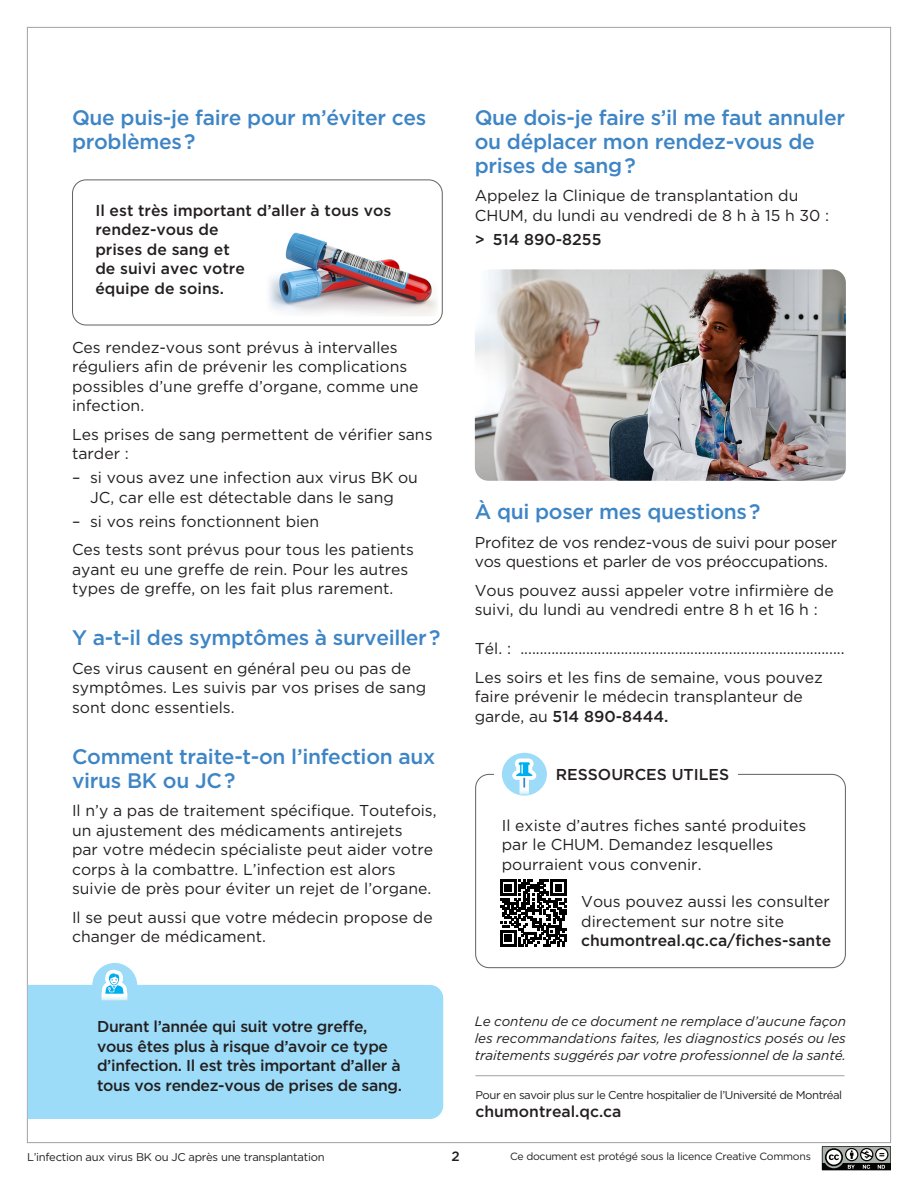
<style>
.page{position:relative;width:918px;height:1188px;background:#fff}
.page>*{position:absolute;margin:0;border:0;box-sizing:border-box;transform-origin:0 0}
.t1{font:500 21px/24px "Gotham";letter-spacing:-.015em;color:#3e85c5}
.t2{font:15.75px/19.5px "Gotham";color:#231f20}
.t3{font:500 15.75px/19.5px "Gotham";color:#231f20}
.t4{font:500 15.75px/19.5px "Gotham";letter-spacing:-.02em;color:#231f20}
.t5{font:italic 13.5px/17.4px "Gotham";letter-spacing:-.005em;color:#231f20;text-align:justify}
.t6{font:500 13.5px "Gotham";color:#231f20}
.t7{font:11.4px "Gotham";letter-spacing:-.04em;color:#231f20}
.t8{font:11.25px "Gotham";letter-spacing:-.025em;color:#231f20}
.t9{font:10.5px "Gotham";letter-spacing:-.025em;color:#231f20}
.s1{font-weight:500}
</style>
<div class="page">
<svg style="left:822px;top:1146px;width:69px;height:24px;background:#737673"></svg>
<hr style="left:475px;top:1075px;width:369px;height:1px;background:#a0a1a5">
<div style="left:475px;top:774px;width:371px;height:194px;border:1px solid #616164;border-radius:14px"></div>
<div style="left:494px;top:767px;width:72px;height:11px;background:#fff"></div>
<svg style="left:502px;top:753px;width:45px;height:43px"></svg>
<div style="left:556px;top:766px;width:182px;height:17px;background:#fff"></div>
<svg style="left:500px;top:880px;width:67px;height:66px"></svg>
<div style="left:28px;top:985px;width:415px;height:134px;background:#9cdcf8"></div>
<div style="left:92px;top:963px;width:45px;height:45px;background:#9cdcf8;border-radius:22px"></div>
<svg style="left:102px;top:970px;width:25px;height:30px"></svg>
<div style="left:72px;top:179px;width:371px;height:146px;border:1px solid #616164;border-radius:14px"></div>
<img style="left:269px;top:232px;width:168px;height:84px">
<img style="left:475px;top:269px;width:371px;height:212px">
<h1 class="t1" style="left:72px;top:105px;width:356px">Que puis-je faire pour m’éviter ces problèmes ?</h1>
<p class="t3" style="left:95px;top:200px;width:297px">Il est très important d’aller à tous vos rendez-vous de<br>prises de sang et<br>de suivi avec votre<br>équipe de soins.</p>
<p class="t2" style="left:72px;top:337px;width:348px">Ces rendez-vous sont prévus à intervalles réguliers afin de prévenir les complications possibles d’une greffe d’organe, comme une infection.</p>
<p class="t2" style="left:72px;top:424px;width:362px">Les prises de sang permettent de vérifier sans tarder :</p>
<p class="t2" style="left:72px;top:468px;width:347px;text-align:center">– si vous avez une infection aux virus BK ou<br>JC, car elle est détectable dans le sang</p>
<p class="t2" style="left:72px;top:507px;width:344px;line-height:28.5px">– si vos reins fonctionnent bien<br>Ces tests sont prévus pour tous les patients</p>
<p class="t2" style="left:72px;top:559px;width:338px">ayant eu une greffe de rein. Pour les autres types de greffe, on les fait plus rarement.</p>
<h1 class="t1" style="left:72px;top:626px;width:370px">Y a-t-il des symptômes à surveiller ?</h1>
<p class="t2" style="left:72px;top:658px;width:356px">Ces virus causent en général peu ou pas de symptômes. Les suivis par vos prises de sang sont donc essentiels.</p>
<h1 class="t1" style="left:72px;top:744px;width:365px">Comment traite-t-on l’infection aux virus BK ou JC ?</h1>
<p class="t2" style="left:72px;top:801px;width:366px">Il n’y a pas de traitement spécifique. Toutefois, un ajustement des médicaments antirejets<br>par votre médecin spécialiste peut aider votre corps à la combattre. L’infection est alors suivie de près pour éviter un rejet de l’organe.</p>
<p class="t2" style="left:72px;top:907px;width:362px">Il se peut aussi que votre médecin propose de changer de médicament.</p>
<p class="t4" style="left:97px;top:1017px;width:306px">Durant l’année qui suit votre greffe, vous êtes plus à risque d’avoir ce type d’infection. Il est très important d’aller à tous vos rendez-vous de prises de sang.</p>
<h1 class="t1" style="left:475px;top:105px;width:372px">Que dois-je faire s’il me faut annuler ou déplacer mon rendez-vous de prises de sang ?</h1>
<p class="t2" style="left:475px;top:186px;width:356px">Appelez la Clinique de transplantation du<br>CHUM, du lundi au vendredi de 8 h à 15 h 30 :</p>
<p class="t3" style="left:475px;top:229px;width:128px">&gt; 514 890-8255</p>
<h1 class="t1" style="left:475px;top:500px;width:287px">À qui poser mes questions ?</h1>
<p class="t2" style="left:475px;top:532px;width:364px">Profitez de vos rendez-vous de suivi pour poser vos questions et parler de vos préoccupations.</p>
<p class="t2" style="left:475px;top:580px;width:360px">Vous pouvez aussi appeler votre infirmière de suivi, du lundi au vendredi entre 8 h et 16 h :</p>
<p class="t2" style="left:475px;top:634px;width:371px;line-height:28.5px">Tél. : ....................................................................................<br>Les soirs et les fins de semaine, vous pouvez</p>
<p class="t2" style="left:475px;top:687px;width:330px">faire prévenir le médecin transplanteur de garde, au <span class="s1">514 890-8444.</span></p>
<p class="t3" style="left:556px;top:764px;width:175px">RESSOURCES UTILES</p>
<p class="t2" style="left:502px;top:815px;width:306px">Il existe d’autres fiches santé produites par le CHUM. Demandez lesquelles pourraient vous convenir.</p>
<p class="t2" style="left:581px;top:892px;width:250px">Vous pouvez aussi les consulter directement sur notre site</p>
<p class="t3" style="left:581px;top:931px;width:252px">chumontreal.qc.ca/fiches-sante</p>
<p class="t5" style="left:475px;top:1012px;width:373px">Le contenu de ce document ne remplace d’aucune façon les recommandations faites, les diagnostics posés ou les traitements suggérés par votre professionnel de la santé.</p>
<p class="t7" style="left:475px;top:1087px;width:368px">Pour en savoir plus sur le Centre hospitalier de l’Université de Montréal</p>
<p class="t3" style="left:475px;top:1101px;width:148px">chumontreal.qc.ca</p>
<p class="t8" style="left:27px;top:1150px;width:299px">L’infection aux virus BK ou JC après une transplantation</p>
<p class="t6" style="left:451px;top:1147px;width:10px">2</p>
<p class="t9" style="left:510px;top:1150px;width:302px">Ce document est protégé sous la licence Creative Commons</p>
</div>
